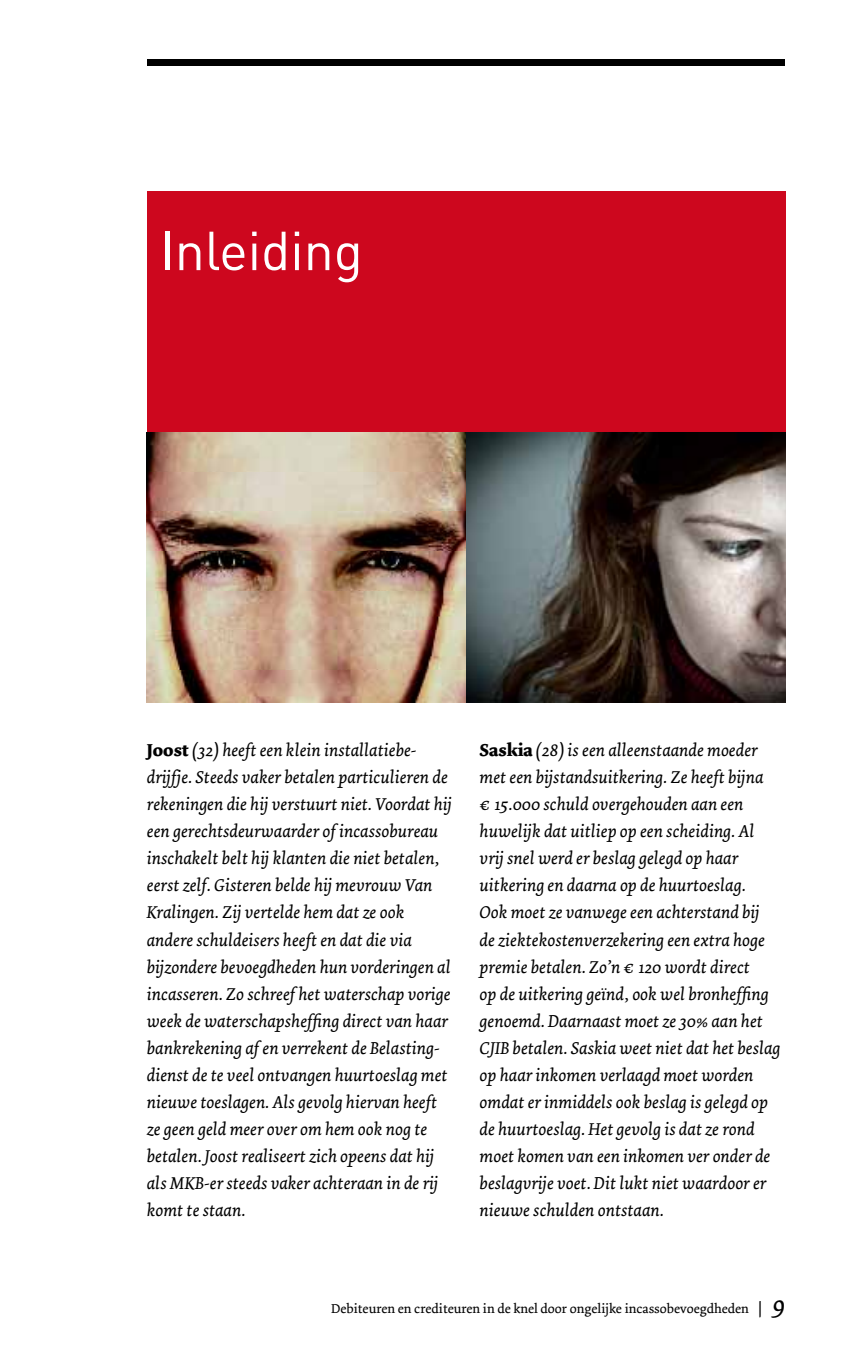
<style>
.page{position:relative;width:862px;height:1372px;background:#fff}
.page>*{position:absolute;margin:0;border:0;box-sizing:border-box;transform-origin:0 0}
.t1{font:54px "DIN";letter-spacing:-.005em;color:#fff}
.t2{font:italic 18px/27px "Dolly";color:#000}
.t3{font:13.5px "Dolly";color:#000}
.s1{font-weight:700;font-style:normal}
.s2{font-size:15.75px}
.s3{font-style:italic;font-size:27px}
</style>
<div class="page">
<div style="left:772px;top:59px;width:12px;height:7px;background:#000"></div>
<div style="left:147px;top:59px;width:625px;height:7px;background:#000"></div>
<div style="left:147px;top:191px;width:637px;height:388px;background:#cd071e"></div>
<img style="left:147px;top:432px;width:637px;height:270px">
<h1 class="t1" style="left:159px;top:217px;width:205px">Inleiding</h1>
<p class="t2" style="left:147px;top:737px;width:306px"><span class="s1">Joost</span> (32) heeft een klein installatiebe&shy;drijfje. Steeds vaker betalen particulieren de rekeningen die hij verstuurt niet. Voordat hij een gerechtsdeurwaarder of incassobureau inschakelt belt hij klanten die niet betalen, eerst zelf. Gisteren belde hij mevrouw Van Kralingen. Zij vertelde hem dat ze ook andere schuldeisers heeft en dat die via bijzondere bevoegdheden hun vorderingen al incasseren. Zo schreef het waterschap vorige week de waterschapsheffing direct van haar bankrekening af en verrekent de Belasting&shy;dienst de te veel ontvangen huurtoeslag met nieuwe toeslagen. Als gevolg hiervan heeft ze geen geld meer over om hem ook nog te betalen. Joost realiseert zich opeens dat hij als MKB-er steeds vaker achteraan in de rij komt te staan.</p>
<p class="t2" style="left:479px;top:737px;width:302px"><span class="s1">Saskia</span> (28) is een alleenstaande moeder met een bijstandsuitkering. Ze heeft bijna<br>€ 15.000 schuld overgehouden aan een huwelijk dat uitliep op een scheiding. Al vrij snel werd er beslag gelegd op haar uitkering en daarna op de huurtoeslag.<br>Ook moet ze vanwege een achterstand bij<br>de ziektekostenverzekering een extra hoge premie betalen. Zo’n € 120 wordt direct<br>op de uitkering geïnd, ook wel bronheffing genoemd. Daarnaast moet ze 30% aan het CJIB betalen. Saskia weet niet dat het beslag op haar inkomen verlaagd moet worden omdat er inmiddels ook beslag is gelegd op de huurtoeslag. Het gevolg is dat ze rond moet komen van een inkomen ver onder de beslagvrije voet. Dit lukt niet waardoor er nieuwe schulden ontstaan.</p>
<p class="t3" style="left:331px;top:1300px;width:455px">Debiteuren en crediteuren in de knel door ongelijke incassobevoegdheden <span class="s2">|</span> <span class="s3">9</span></p>
</div>
